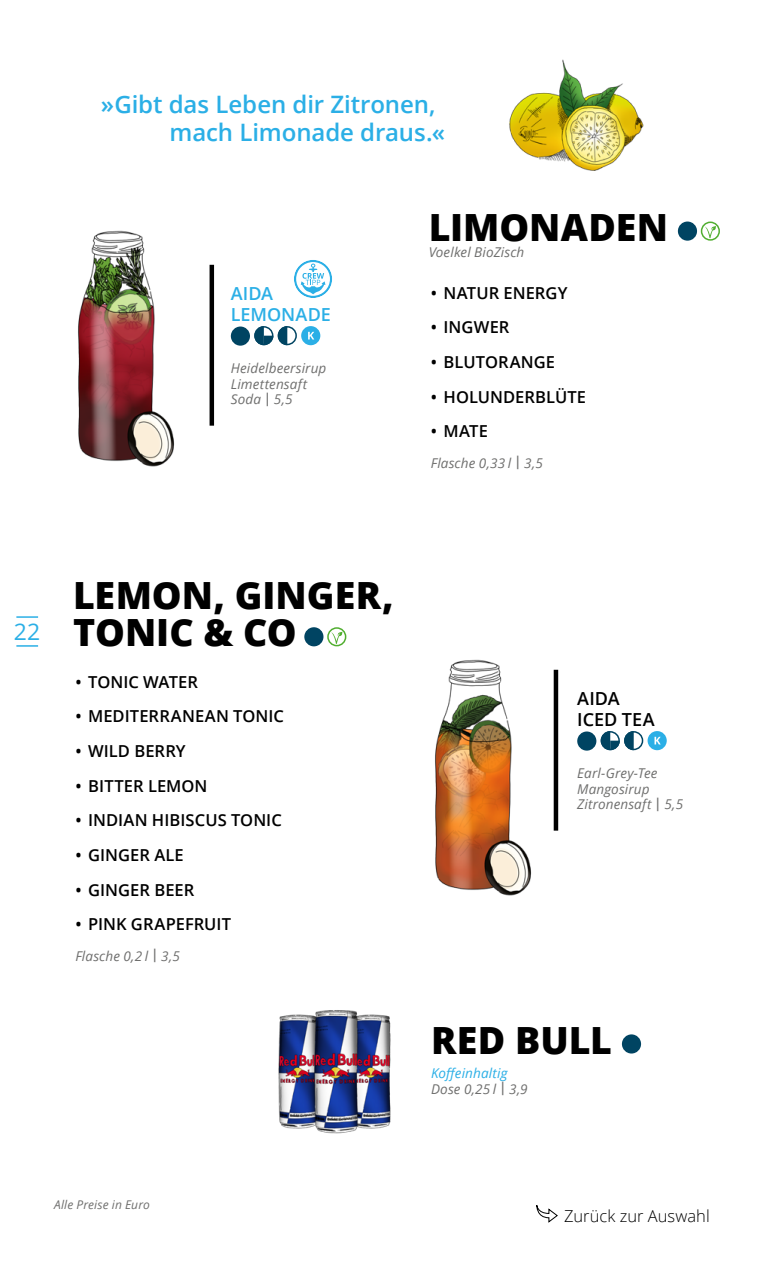
<style>
.page{position:relative;width:762px;height:1263px;background:#fff}
.page>*{position:absolute;margin:0;border:0;box-sizing:border-box;transform-origin:0 0}
.t1{font:800 37.5px/37.5px "Open Sans";color:#000}
.t2{font:600 24px/28.5px "Open Sans";letter-spacing:-.005em;color:#2bafe6}
.t3{font:22.95px "Open Sans";color:#2bafe6}
.t4{font:600 18px/21px "Open Sans";color:#2bafe6}
.t5{font:600 18px/21px "Open Sans";letter-spacing:-.005em;color:#000}
.t6{font:600 16.5px "Open Sans";color:#000}
.t7{font:300 16.5px "Open Sans";color:#000}
.t8{font:italic 13.5px/15.8px "Open Sans";letter-spacing:.01em;color:#6f6f6e}
.t9{font:italic 13.5px/15.8px "Open Sans";letter-spacing:.01em;color:#2bafe6}
.t10{font:italic 12px "Open Sans";letter-spacing:.01em;color:#6f6f6e}
.s1{font-weight:600;font-style:normal}
.s2{color:#6f6f6e}
.s3{font-weight:600;font-style:normal;color:#6f6f6e}
</style>
<div class="page">
<svg style="left:536px;top:1205px;width:22px;height:18px"></svg>
<img style="left:278px;top:1010px;width:113px;height:124px">
<img style="left:509px;top:59px;width:135px;height:112px">
<img style="left:78px;top:230px;width:97px;height:237px">
<img style="left:435px;top:659px;width:119px;height:237px">
<div style="left:621px;top:1034px;width:19px;height:19px;background:#004462;border-radius:50%"></div>
<div style="left:304px;top:627px;width:19px;height:19px;background:#004462;border-radius:50%"></div>
<svg style="left:331px;top:632px;width:11px;height:11px"></svg>
<div style="left:327px;top:627px;width:19px;height:19px;border:2px solid #51ae30;border-radius:50%"></div>
<div style="left:677px;top:222px;width:19px;height:19px;background:#004462;border-radius:50%"></div>
<svg style="left:704px;top:226px;width:11px;height:12px"></svg>
<div style="left:700px;top:222px;width:19px;height:19px;border:2px solid #51ae30;border-radius:50%"></div>
<div style="left:209px;top:265px;width:5px;height:161px;background:#000"></div>
<div style="left:231px;top:326px;width:19px;height:20px;background:#004462;border-radius:50%"></div>
<div style="left:277px;top:326px;width:20px;height:19px;border:2px solid #004462;border-radius:50%"></div>
<svg style="left:254px;top:326px;width:33px;height:19px"></svg>
<div style="left:301px;top:326px;width:19px;height:19px;background:#2bafe6;border-radius:50%"></div>
<svg style="left:308px;top:332px;width:6px;height:7px"></svg>
<svg style="left:294px;top:260px;width:38px;height:38px"></svg>
<div style="left:577px;top:731px;width:19px;height:20px;background:#004462;border-radius:50%"></div>
<div style="left:623px;top:731px;width:20px;height:19px;border:2px solid #004462;border-radius:50%"></div>
<svg style="left:600px;top:731px;width:33px;height:19px"></svg>
<div style="left:647px;top:731px;width:19px;height:19px;background:#2bafe6;border-radius:50%"></div>
<svg style="left:654px;top:737px;width:6px;height:7px"></svg>
<div style="left:553px;top:670px;width:5px;height:161px;background:#000"></div>
<hr style="left:16px;top:645px;width:22px;height:2px;background:#2bafe6">
<hr style="left:16px;top:616px;width:22px;height:2px;background:#2bafe6">
<h2 class="t2" style="left:169px;top:90px;width:277px;text-indent:-69px">»Gibt das Leben dir Zitronen, mach Limonade draus.«</h2>
<p class="t4" style="left:231px;top:282px;width:101px">AIDA<br>LEMONADE</p>
<p class="t8" style="left:231px;top:360px;width:97px">Heidelbeersirup<br>Limettensaft<br>Soda <span class="s1">|</span> 5,5</p>
<h1 class="t1" style="left:428px;top:206px;width:241px">LIMONADEN</h1>
<p class="t8" style="left:428px;top:244px;width:97px">Voelkel BioZisch</p>
<p class="t6" style="left:430px;top:281px;width:138px">• NATUR ENERGY</p>
<p class="t6" style="left:430px;top:316px;width:80px">• INGWER</p>
<p class="t6" style="left:430px;top:351px;width:126px">• BLUTORANGE</p>
<p class="t6" style="left:430px;top:385px;width:157px">• HOLUNDERBLÜTE</p>
<p class="t6" style="left:430px;top:420px;width:59px">• MATE</p>
<p class="t8" style="left:430px;top:455px;width:114px">Flasche 0,33 l <span class="s1">|</span> 3,5</p>
<h3 class="t3" style="left:14px;top:616px;width:28px">22</h3>
<h1 class="t1" style="left:73px;top:574px;width:322px">LEMON, GINGER,<br>TONIC &amp; CO</h1>
<p class="t6" style="left:75px;top:670px;width:124px">• TONIC WATER</p>
<p class="t6" style="left:75px;top:705px;width:210px">• MEDITERRANEAN TONIC</p>
<p class="t6" style="left:75px;top:740px;width:112px">• WILD BERRY</p>
<p class="t6" style="left:75px;top:774px;width:134px">• BITTER LEMON</p>
<p class="t6" style="left:75px;top:809px;width:208px">• INDIAN HIBISCUS TONIC</p>
<p class="t6" style="left:75px;top:843px;width:110px">• GINGER ALE</p>
<p class="t6" style="left:75px;top:878px;width:120px">• GINGER BEER</p>
<p class="t6" style="left:75px;top:913px;width:157px">• PINK GRAPEFRUIT</p>
<p class="t8" style="left:75px;top:948px;width:106px">Flasche 0,2 l <span class="s1">|</span> 3,5</p>
<p class="t5" style="left:577px;top:687px;width:79px">AIDA<br>ICED TEA</p>
<p class="t8" style="left:577px;top:765px;width:107px">Earl-Grey-Tee<br>Mangosirup<br>Zitronensaft <span class="s1">|</span> 5,5</p>
<h1 class="t1" style="left:431px;top:1019px;width:182px">RED BULL</h1>
<p class="t9" style="left:431px;top:1065px;width:98px">Koffeinhaltig<br><span class="s2">Dose 0,25 l</span> <span class="s3">|</span> <span class="s2">3,9</span></p>
<p class="t10" style="left:54px;top:1196px;width:97px">Alle Preise in Euro</p>
<p class="t7" style="left:564px;top:1204px;width:147px">Zurück zur Auswahl</p>
</div>
